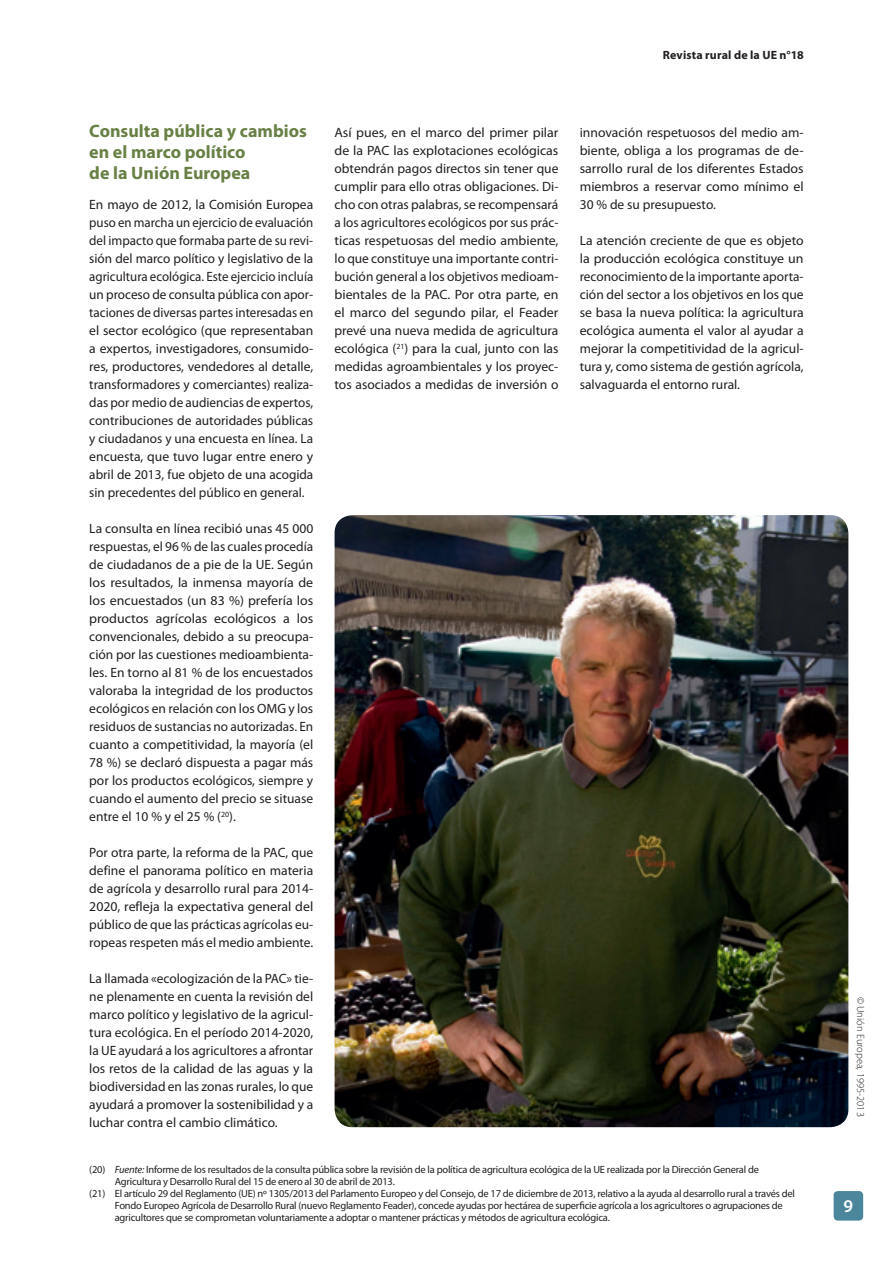
<style>
.page{position:relative;width:893px;height:1263px;background:#fff}
.page>*{position:absolute;margin:0;border:0;box-sizing:border-box;transform-origin:0 0}
._01_Title_paragraphe{font:700 18px/21px "Myriad Pro";color:#688045}
.t1{font:600 18px "Myriad Pro";color:#fff}
._03_Body_other_lanug{font:13.5px/18px "Myriad Pro";color:#231f20;text-align:justify}
.t2{font:700 12px "Myriad Pro";letter-spacing:.015em;color:#231f20}
.Footnote{font:10.5px/12px "Myriad Pro";letter-spacing:-.02em;color:#231f20}
.COPYRIGHTS{font:300 10.5px "Myriad Pro";color:#231f20}
.s1{font-style:italic}
</style>
<div class="page">
<div style="left:834px;top:1191px;width:29px;height:29px;background:#4b869c;border-radius:4px"></div>
<img style="left:335px;top:515px;width:513px;height:612px">
<p class="t2" style="left:663px;top:48px;width:142px">Revista rural de la UE n°18</p>
<p class="_01_Title_paragraphe" style="left:89px;top:121px;width:219px">Consulta pública y cambios en el marco político<br>de la Unión Europea</p>
<p class="_03_Body_other_lanug" style="left:89px;top:196px;width:225px">En mayo de 2012, la Comisión Europea puso en marcha un ejercicio de evaluación del impacto que formaba parte de su revi&shy;sión del marco político y legislativo de la agricultura ecológica. Este ejercicio incluía un proceso de consulta pública con apor&shy;taciones de diversas partes interesadas en el sector ecológico (que representaban a expertos, investigadores, consumido&shy;res, productores, vendedores al detalle, transformadores y comerciantes) realiza&shy;das por medio de audiencias de expertos, contribuciones de autoridades públicas y ciudadanos y una encuesta en línea. La encuesta, que tuvo lugar entre enero y abril de 2013, fue objeto de una acogida sin precedentes del público en general.</p>
<p class="_03_Body_other_lanug" style="left:89px;top:520px;width:225px">La consulta en línea recibió unas 45 000 respuestas, el 96 % de las cuales procedía de ciudadanos de a pie de la UE. Según los resultados, la inmensa mayoría de los encuestados (un 83 %) prefería los productos agrícolas ecológicos a los convencionales, debido a su preocupa&shy;ción por las cuestiones medioambienta&shy;les. En torno al 81 % de los encuestados valoraba la integridad de los productos ecológicos en relación con los OMG y los residuos de sustancias no autorizadas. En cuanto a competitividad, la mayoría (el 78 %) se declaró dispuesta a pagar más por los productos ecológicos, siempre y cuando el aumento del precio se situase entre el 10 % y el 25 % (<sup>20</sup>).</p>
<p class="_03_Body_other_lanug" style="left:89px;top:844px;width:225px">Por otra parte, la reforma de la PAC, que define el panorama político en materia de agrícola y desarrollo rural para 2014- 2020, refleja la expectativa general del público de que las prácticas agrícolas eu&shy;ropeas respeten más el medio ambiente.</p>
<p class="_03_Body_other_lanug" style="left:89px;top:970px;width:225px">La llamada «ecologización de la PAC» tie&shy;ne plenamente en cuenta la revisión del marco político y legislativo de la agricul&shy;tura ecológica. En el período 2014-2020, la UE ayudará a los agricultores a afrontar los retos de la calidad de las aguas y la biodiversidad en las zonas rurales, lo que ayudará a promover la sostenibilidad y a luchar contra el cambio climático.</p>
<p class="_03_Body_other_lanug" style="left:334px;top:124px;width:225px">Así pues, en el marco del primer pilar de la PAC las explotaciones ecológicas obtendrán pagos directos sin tener que cumplir para ello otras obligaciones. Di&shy;cho con otras palabras, se recompensará a los agricultores ecológicos por sus prác&shy;ticas respetuosas del medio ambiente, lo que constituye una importante contri&shy;bución general a los objetivos medioam&shy;bientales de la PAC. Por otra parte, en el marco del segundo pilar, el Feader prevé una nueva medida de agricultura ecológica (<sup>21</sup>) para la cual, junto con las medidas agroambientales y los proyec&shy;tos asociados a medidas de inversión o</p>
<p class="_03_Body_other_lanug" style="left:580px;top:124px;width:225px">innovación respetuosos del medio am&shy;biente, obliga a los programas de de&shy;sarrollo rural de los diferentes Estados miembros a reservar como mínimo el 30 % de su presupuesto.</p>
<p class="_03_Body_other_lanug" style="left:580px;top:232px;width:225px">La atención creciente de que es objeto la producción ecológica constituye un reconocimiento de la importante aporta&shy;ción del sector a los objetivos en los que se basa la nueva política: la agricultura ecológica aumenta el valor al ayudar a mejorar la competitividad de la agricul&shy;tura y, como sistema de gestión agrícola, salvaguarda el entorno rural.</p>
<p class="Footnote" style="left:115px;top:1163px;width:646px;text-indent:-26px">(20) <span class="s1">Fuente:</span> Informe de los resultados de la consulta pública sobre la revisión de la política de agricultura ecológica de la UE realizada por la Dirección General de<br>Agricultura y Desarrollo Rural del 15 de enero al 30 de abril de 2013.</p>
<p class="Footnote" style="left:115px;top:1187px;width:682px;text-indent:-26px">(21) El artículo 29 del Reglamento (UE) nº 1305/2013 del Parlamento Europeo y del Consejo, de 17 de diciembre de 2013, relativo a la ayuda al desarrollo rural a través del<br>Fondo Europeo Agrícola de Desarrollo Rural (nuevo Reglamento Feader), concede ayudas por hectárea de superficie agrícola a los agricultores o agrupaciones de agricultores que se comprometan voluntariamente a adoptar o mantener prácticas y métodos de agricultura ecológica.</p>
<p class="COPYRIGHTS" style="left:866px;top:996px;width:122px;rotate:90deg">© Unión Europea, 1995-2013</p>
<h1 class="t1" style="left:843px;top:1196px;width:11px">9</h1>
</div>
